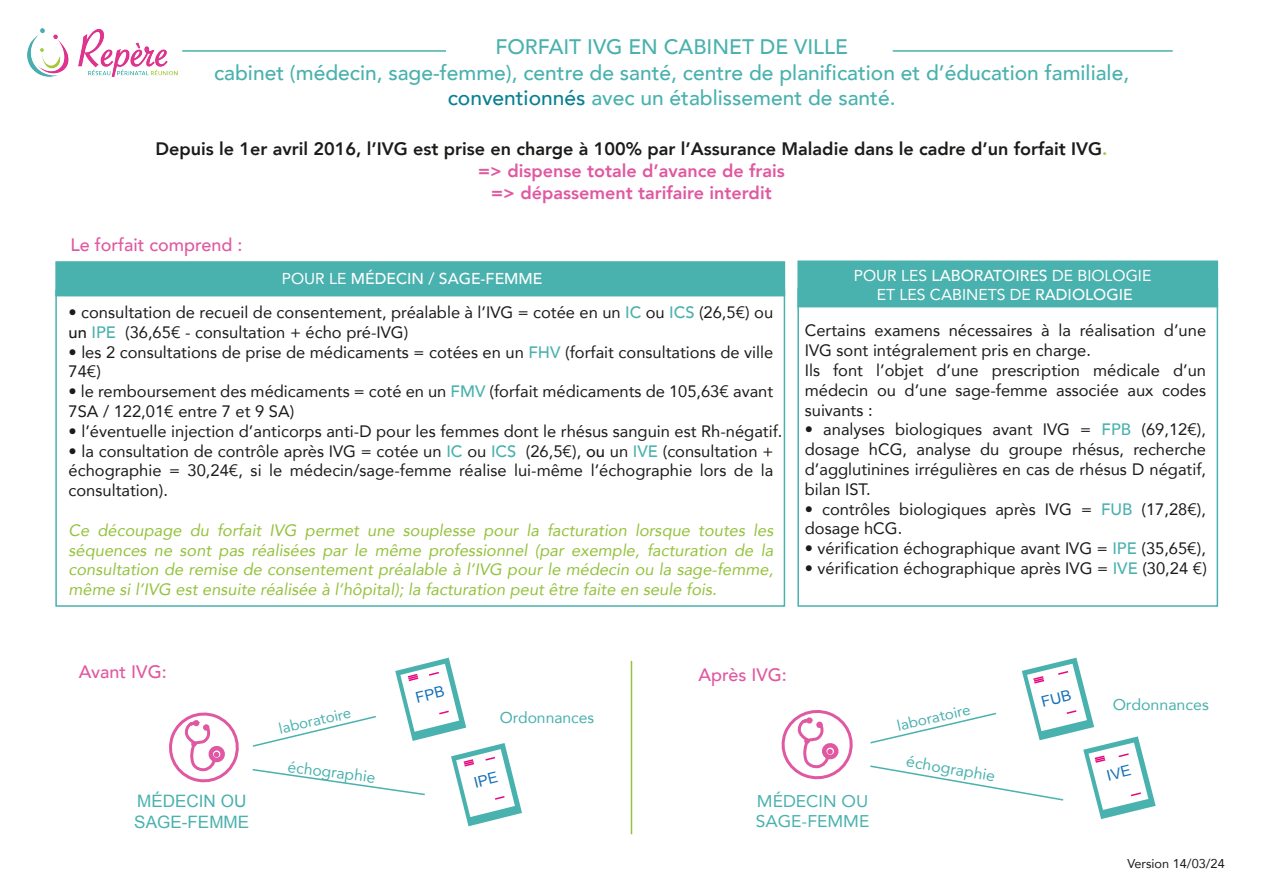
<style>
.page{position:relative;width:1263px;height:893px;background:#fff}
.page>*{position:absolute;margin:0;border:0;box-sizing:border-box;transform-origin:0 0}
.t1{font:500 21px/25.2px "Avenir";color:#49b1ae;text-align:center}
.t2{font:800 18px/21.6px "Avenir";color:#1b1b1a;text-align:center}
.t3{font:500 18px "Avenir";color:#e058a1}
.t4{font:17.1px/20.5px "Arial";color:#49b1ae}
.t5{font:16.95px/20.4px "Avenir";color:#49b1ae}
.t6{font:16.5px/19.8px "Avenir";color:#1b1b1a}
.t7{font:italic 16.5px/19.8px "Avenir";color:#94c23d;text-align:justify}
.t8{font:15.75px/18.9px "Avenir";color:#fff;text-align:center}
.t9{font:500 15.75px "Avenir";color:#fff}
.t10{font:15.6px "Avenir";color:#49b1ae}
.t11{font:15px "Avenir";color:#49b1ae}
.t12{font:14.85px "Avenir";color:#49b1ae}
.t13{font:12.75px "Avenir";color:#1b1b1a}
.s1{color:#098092}
.s2{color:#99cb50}
.s3{color:#e058a1}
.s4{font-weight:400}
.s5{font-weight:500}
.s6{font-weight:500;color:#49b1ae}
</style>
<div class="page">
<div style="left:797px;top:260px;width:421px;height:47px;background:#49b1ae;border:2px solid #49b1ae"></div>
<div style="left:55px;top:261px;width:730px;height:35px;background:#49b1ae;border:2px solid #49b1ae"></div>
<div style="left:55px;top:290px;width:730px;height:317px;border:2px solid #49b1ae"></div>
<div style="left:797px;top:288px;width:421px;height:319px;border:2px solid #49b1ae"></div>
<svg style="left:169px;top:712px;width:70px;height:71px"></svg>
<hr style="left:182px;top:50px;width:264px;height:2px;background:#49b1ae">
<hr style="left:893px;top:50px;width:280px;height:2px;background:#49b1ae">
<hr style="left:631px;top:661px;width:1px;height:173px;background:#94c23d">
<svg style="left:781px;top:710px;width:72px;height:70px"></svg>
<img style="left:28px;top:29px;width:150px;height:47px">
<svg style="left:252px;top:658px;width:270px;height:168px"></svg>
<svg style="left:870px;top:658px;width:286px;height:161px"></svg>
<p class="t1" style="left:214px;top:33px;width:916px">FORFAIT IVG EN CABINET DE VILLE<br>cabinet (médecin, sage-femme), centre de santé, centre de planification et d’éducation familiale, <span class="s1">conventionnés</span> avec un établissement de santé.</p>
<p class="t2" style="left:156px;top:138px;width:953px">Depuis le 1er avril 2016, l’IVG est prise en charge à 100% par l’Assurance Maladie dans le cadre d’un forfait IVG<span class="s2">. </span><span class="s3">=&gt; dispense totale d’avance de frais<br>=&gt; dépassement tarifaire interdit</span></p>
<p class="t3" style="left:70px;top:230px;width:174px">Le forfait comprend :</p>
<p class="t9" style="left:282px;top:265px;width:262px"><span class="s4">POUR LE</span> MÉDECIN / SAGE-FEMME</p>
<p class="t8" style="left:854px;top:266px;width:299px">POUR LES <span class="s5">LABORATOIRES</span> DE BIOLOGIE<br>ET LES CABINETS DE <span class="s5">RADIOLOGIE</span></p>
<p class="t6" style="left:69px;top:302px;width:706px">• consultation de recueil de consentement, préalable à l’IVG = cotée en un <span class="s6">IC</span> ou <span class="s6">ICS</span> (26,5€) ou <span class="s5">un</span> <span class="s6">IPE</span> (36,65€ - consultation + écho pré-IVG)</p>
<p class="t6" style="left:69px;top:342px;width:706px">• les 2 consultations de prise de médicaments = cotées en un <span class="s6">FHV</span> (forfait consultations de ville<br>74€)</p>
<p class="t6" style="left:69px;top:381px;width:706px">• le remboursement des médicaments = coté en un <span class="s6">FMV</span> (forfait médicaments de 105,63€ avant<br>7SA / 122,01€ entre 7 et 9 SA)</p>
<p class="t6" style="left:69px;top:421px;width:715px">• l’éventuelle injection d’anticorps anti-D pour les femmes dont le rhésus sanguin est Rh-négatif.</p>
<p class="t6" style="left:69px;top:441px;width:706px;text-align:justify">• la consultation de contrôle après IVG = cotée un <span class="s6">IC</span> ou <span class="s6">ICS</span> (26,5€), <span class="s5">ou</span> un <span class="s6">IVE</span> (consultation + échographie = 30,24€, si le médecin/sage-femme réalise lui-même l’échographie lors de la consultation).</p>
<p class="t7" style="left:69px;top:520px;width:706px">Ce découpage du forfait IVG permet une souplesse pour la facturation lorsque toutes les séquences ne sont pas réalisées par le même professionnel (par exemple, facturation de la consultation de remise de consentement préalable à l’IVG pour le médecin ou la sage-femme, même si l’IVG est ensuite réalisée à l’hôpital); la facturation peut être faite en seule fois.</p>
<p class="t6" style="left:805px;top:320px;width:403px">Certains examens nécessaires à la réalisation d’une IVG sont intégralement pris en charge.<br>Ils font l’objet d’une prescription médicale d’un médecin ou d’une sage-femme associée aux codes suivants :</p>
<p class="t6" style="left:805px;top:419px;width:403px;text-align:justify">• analyses biologiques avant IVG = <span class="s6">FPB</span> (69,12€), dosage hCG, analyse du groupe rhésus, recherche d’agglutinines irrégulières en cas de rhésus D négatif, bilan IST.</p>
<p class="t6" style="left:805px;top:498px;width:403px">• contrôles biologiques après IVG = <span class="s6">FUB</span> (17,28€), dosage hCG.</p>
<p class="t6" style="left:805px;top:538px;width:403px">• vérification échographique avant IVG = <span class="s6">IPE</span> (35,65€),</p>
<p class="t6" style="left:805px;top:558px;width:404px">• vérification échographique après IVG = <span class="s6">IVE</span> (30,24 €)</p>
<p class="t3" style="left:79px;top:656px;width:89px">Avant IVG:</p>
<p class="t3" style="left:698px;top:659px;width:90px">Après IVG:</p>
<p class="t11" style="left:276px;top:717px;width:75px;rotate:-13deg">laboratoire</p>
<p class="t10" style="left:289px;top:754px;width:90px;rotate:7deg">échographie</p>
<p class="t10" style="left:500px;top:705px;width:96px">Ordonnances</p>
<p class="t12" style="left:895px;top:714px;width:76px;rotate:-12deg">laboratoire</p>
<p class="t10" style="left:908px;top:749px;width:91px;rotate:9deg">échographie</p>
<p class="t10" style="left:1113px;top:692px;width:98px">Ordonnances</p>
<p class="t4" style="left:134px;top:791px;width:116px">MÉDECIN OU<br>SAGE-FEMME</p>
<p class="t5" style="left:756px;top:790px;width:115px">MÉDECIN OU<br>SAGE-FEMME</p>
<p class="t13" style="left:1127px;top:853px;width:99px">Version 14/03/24</p>
</div>
